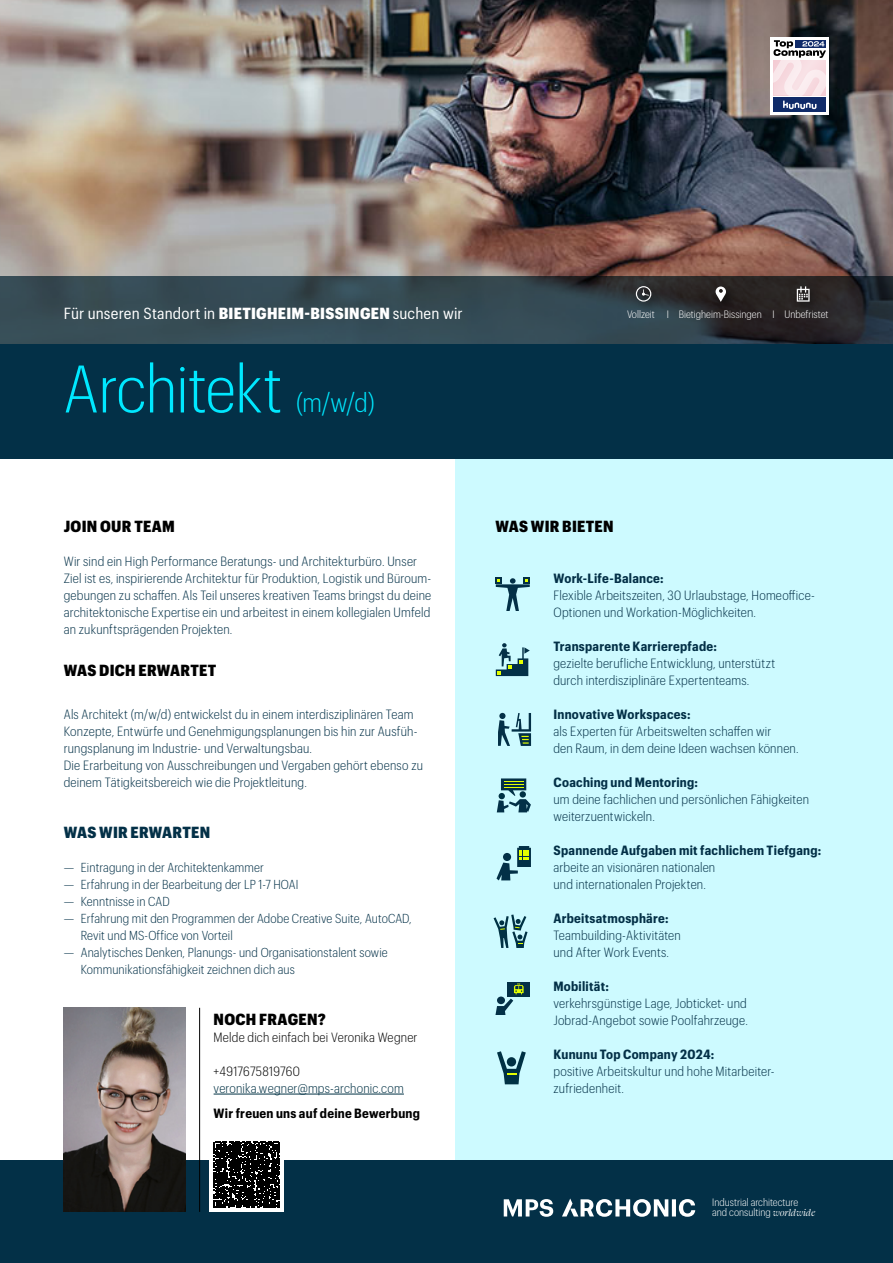
<style>
.page{position:relative;width:893px;height:1263px;background:#fff}
.page>*{position:absolute;margin:0;border:0;box-sizing:border-box;transform-origin:0 0}
.t1{font:300 65.7px "Graphik Compact";letter-spacing:-.01em;color:#00e8ff}
.t2{font:300 26.25px "Graphik Compact";color:#00e8ff}
.t3{font:900 15.75px "Graphik Compact";letter-spacing:.02em;color:#000}
.t4{font:15.75px "Graphik Compact";letter-spacing:.01em;color:#fff}
.t5{font:900 15.75px "Graphik Compact";letter-spacing:.015em;color:#033047}
.t6{font:300 13.2px/17px "Graphik Compact";letter-spacing:.015em;color:#033047}
.t7{font:700 13.2px "Graphik Compact";letter-spacing:.02em;color:#033047}
.t8{font:300 13.2px "Graphik Compact";letter-spacing:.015em;color:#000}
.t9{font:300 13.2px "Graphik Compact";letter-spacing:.015em;color:#003144}
.t10{font:700 13.2px "Graphik Compact";letter-spacing:.02em;color:#000}
.t11{font:300 12.75px/17px "Graphik Compact";letter-spacing:.01em;color:#033047}
.t12{font:300 10.5px/10.5px "Graphik Compact";color:#fff}
.s1{font-weight:900}
.s2{font-family:"Swear Display";font-weight:400;font-style:italic}
</style>
<div class="page">
<img style="left:0;top:0;width:893px;height:276px">
<div style="left:455px;top:446px;width:438px;height:817px;background:#cdfaff"></div>
<svg style="left:0;top:276px;width:893px;height:68px;background:#31424a"></svg>
<hr style="left:214px;top:1093px;width:190px;height:1px;background:#003144">
<div style="left:0;top:1161px;width:893px;height:102px;background:#033047"></div>
<div style="left:0;top:344px;width:893px;height:115px;background:#033047"></div>
<img style="left:64px;top:1008px;width:121px;height:204px">
<svg style="left:210px;top:1141px;width:74px;height:71px"></svg>
<svg style="left:214px;top:1142px;width:66px;height:65px;background:#1e1e1e"></svg>
<hr style="left:199px;top:1008px;width:1px;height:204px;background:#000">
<div style="left:710px;top:281px;width:28px;height:32px;background:#241e1e"></div>
<svg style="left:716px;top:286px;width:10px;height:16px"></svg>
<div style="left:630px;top:280px;width:33px;height:33px;background:#000;opacity:.75"></div>
<svg style="left:636px;top:286px;width:15px;height:16px"></svg>
<div style="left:791px;top:281px;width:31px;height:33px;background:#292422"></div>
<svg style="left:797px;top:286px;width:13px;height:16px"></svg>
<svg style="left:496px;top:643px;width:34px;height:33px"></svg>
<svg style="left:498px;top:713px;width:33px;height:33px"></svg>
<svg style="left:497px;top:778px;width:34px;height:34px"></svg>
<svg style="left:496px;top:577px;width:34px;height:33px"></svg>
<svg style="left:494px;top:914px;width:34px;height:34px"></svg>
<svg style="left:496px;top:846px;width:35px;height:34px"></svg>
<div style="left:503px;top:853px;width:8px;height:8px;background:#033047;border-radius:50%"></div>
<svg style="left:497px;top:1051px;width:29px;height:33px"></svg>
<div style="left:507px;top:982px;width:22px;height:14px;background:#033047"></div>
<svg style="left:495px;top:983px;width:29px;height:32px"></svg>
<svg style="left:562px;top:1198px;width:133px;height:19px"></svg>
<svg style="left:504px;top:1199px;width:49px;height:18px"></svg>
<div style="left:770px;top:37px;width:59px;height:78px;background:#fff"></div>
<div style="left:774px;top:97px;width:52px;height:15px;background:#102b69"></div>
<svg style="left:783px;top:101px;width:33px;height:8px"></svg>
<svg style="left:773px;top:40px;width:53px;height:55px"></svg>
<p class="t4" style="left:64px;top:302px;width:400px">Für unseren Standort in <span class="s1">BIETIGHEIM-BISSINGEN</span> suchen wir</p>
<p class="t12" style="left:627px;top:308px;width:203px">Vollzeit I Bietigheim-Bissingen I Unbefristet</p>
<h1 class="t1" style="left:64px;top:343px;width:220px">Architekt</h1>
<h2 class="t2" style="left:296px;top:385px;width:80px">(m/w/d)</h2>
<p class="t3" style="left:64px;top:514px;width:113px">JOIN OUR TEAM</p>
<p class="t3" style="left:495px;top:514px;width:120px">WAS WIR BIETEN</p>
<p class="t6" style="left:64px;top:551px;width:369px">Wir sind ein High Performance Beratungs- und Architekturbüro. Unser Ziel ist es, inspirierende Architektur für Produktion, Logistik und Büroum&shy;gebungen zu schaffen. Als Teil unseres kreativen Teams bringst du deine architektonische Expertise ein und arbeitest in einem kollegialen Umfeld an zukunftsprägenden Projekten.</p>
<p class="t3" style="left:64px;top:659px;width:154px">WAS DICH ERWARTET</p>
<p class="t6" style="left:64px;top:704px;width:361px">Als Architekt (m/w/d) entwickelst du in einem interdisziplinären Team Konzepte, Entwürfe und Genehmigungsplanungen bis hin zur Ausfüh&shy;rungsplanung im Industrie- und Verwaltungsbau.<br>Die Erarbeitung von Ausschreibungen und Vergaben gehört ebenso zu deinem Tätigkeitsbereich wie die Projektleitung.</p>
<p class="t5" style="left:64px;top:820px;width:148px">WAS WIR ERWARTEN</p>
<p class="t11" style="left:64px;top:858px;width:202px">— Eintragung in der Architektenkammer</p>
<p class="t11" style="left:64px;top:875px;width:236px">— Erfahrung in der Bearbeitung der LP 1-7 HOAI</p>
<p class="t11" style="left:64px;top:892px;width:108px">— Kenntnisse in CAD</p>
<p class="t11" style="left:81px;top:909px;width:332px;text-indent:-17px">— Erfahrung mit den Programmen der Adobe Creative Suite, AutoCAD,<br>Revit und MS-Office von Vorteil</p>
<p class="t11" style="left:81px;top:943px;width:308px;text-indent:-17px">— Analytisches Denken, Planungs- und Organisationstalent sowie<br>Kommunikationsfähigkeit zeichnen dich aus</p>
<p class="t3" style="left:214px;top:1007px;width:114px">NOCH FRAGEN?</p>
<p class="t8" style="left:214px;top:1028px;width:205px">Melde dich einfach bei Veronika Wegner</p>
<p class="t8" style="left:214px;top:1062px;width:88px">+4917675819760</p>
<p class="t9" style="left:214px;top:1079px;width:192px">veronika.wegner@mps-archonic.com</p>
<p class="t10" style="left:214px;top:1104px;width:208px">Wir freuen uns auf deine Bewerbung</p>
<p class="t7" style="left:553px;top:568px;width:112px">Work-Life-Balance:</p>
<p class="t6" style="left:553px;top:585px;width:263px">Flexible Arbeitszeiten, 30 Urlaubstage, Homeoffice-<br>Optionen und Workation-Möglichkeiten.</p>
<p class="t7" style="left:553px;top:636px;width:165px">Transparente Karrierepfade:</p>
<p class="t6" style="left:553px;top:653px;width:223px">gezielte berufliche Entwicklung, unterstützt durch interdisziplinäre Expertenteams.</p>
<p class="t7" style="left:553px;top:704px;width:139px">Innovative Workspaces:</p>
<p class="t6" style="left:553px;top:721px;width:247px">als Experten für Arbeitswelten schaffen wir<br>den Raum, in dem deine Ideen wachsen können.</p>
<p class="t7" style="left:553px;top:772px;width:146px">Coaching und Mentoring:</p>
<p class="t6" style="left:553px;top:790px;width:257px">um deine fachlichen und persönlichen Fähigkeiten weiterzuentwickeln.</p>
<p class="t7" style="left:553px;top:840px;width:269px">Spannende Aufgaben mit fachlichem Tiefgang:</p>
<p class="t6" style="left:553px;top:858px;width:163px">arbeite an visionären nationalen und internationalen Projekten.</p>
<p class="t7" style="left:553px;top:908px;width:117px">Arbeitsatmosphäre:</p>
<p class="t6" style="left:553px;top:926px;width:129px">Teambuilding-Aktivitäten und After Work Events.</p>
<p class="t7" style="left:553px;top:976px;width:57px">Mobilität:</p>
<p class="t6" style="left:553px;top:994px;width:196px">verkehrsgünstige Lage, Jobticket- und<br>Jobrad-Angebot sowie Poolfahrzeuge.</p>
<p class="t7" style="left:553px;top:1044px;width:162px">Kununu Top Company 2024:</p>
<p class="t6" style="left:553px;top:1062px;width:223px">positive Arbeitskultur und hohe Mitarbeiter&shy;zufriedenheit.</p>
<p class="t12" style="left:712px;top:1196px;width:105px">Industrial architecture and consulting <span class="s2">worldwide</span></p>
</div>
